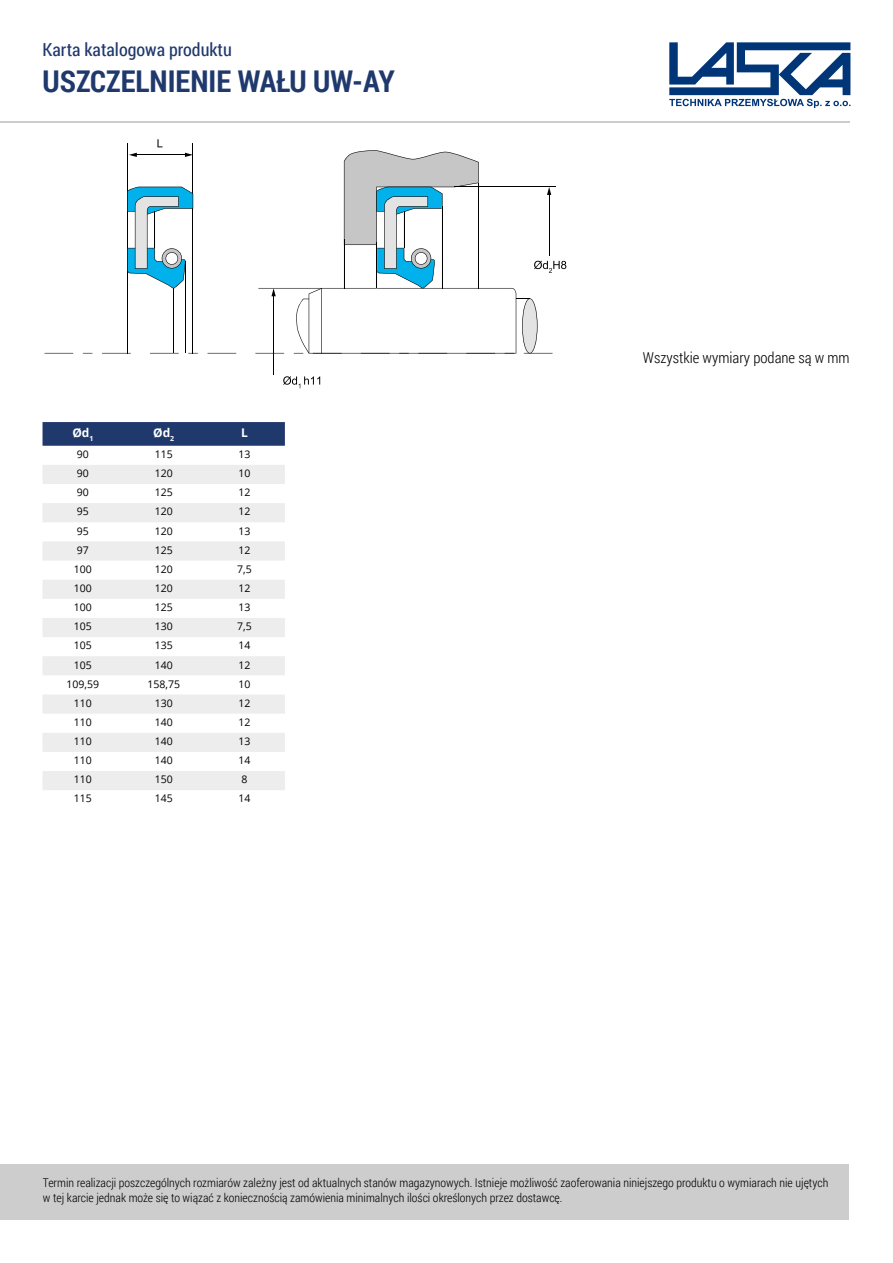
<style>
.page{position:relative;width:893px;height:1263px;background:#fff}
.page>*{position:absolute;margin:0;border:0;box-sizing:border-box;transform-origin:0 0}
.t1{font:700 30px "Roboto Condensed";color:#20396d}
.t2{font:18px "Roboto Condensed";color:#20396d}
.t3{font:300 15px "Roboto Condensed";color:#000}
.t4{font:300 12px/15px "Roboto Condensed";color:#000}
.t5{font:700 12px "Open Sans";color:#fff}
.t6{font:10.5px "Open Sans";color:#000}
</style>
<div class="page">
<svg style="left:669px;top:42px;width:181px;height:66px"></svg>
<hr style="left:0;top:121px;width:850px;height:2px;background:#000">
<svg style="left:207px;top:353px;width:29px;height:1px"></svg>
<svg style="left:150px;top:353px;width:29px;height:1px"></svg>
<svg style="left:102px;top:353px;width:29px;height:1px"></svg>
<svg style="left:45px;top:353px;width:28px;height:1px"></svg>
<svg style="left:283px;top:376px;width:37px;height:12px"></svg>
<hr style="left:273px;top:295px;width:1px;height:79px;background:#000">
<hr style="left:193px;top:143px;width:1px;height:210px;background:#000">
<hr style="left:127px;top:143px;width:1px;height:210px;background:#000">
<svg style="left:157px;top:139px;width:6px;height:8px"></svg>
<hr style="left:135px;top:155px;width:51px;height:1px;background:#000">
<svg style="left:129px;top:153px;width:8px;height:4px"></svg>
<svg style="left:185px;top:153px;width:8px;height:4px"></svg>
<svg style="left:255px;top:150px;width:311px;height:204px"></svg>
<hr style="left:478px;top:183px;width:1px;height:105px;background:#000">
<hr style="left:376px;top:242px;width:1px;height:46px;background:#000">
<hr style="left:442px;top:206px;width:1px;height:82px;background:#000">
<hr style="left:404px;top:212px;width:1px;height:36px;background:#000">
<svg style="left:127px;top:187px;width:66px;height:101px"></svg>
<hr style="left:154px;top:212px;width:1px;height:36px;background:#000">
<hr style="left:344px;top:239px;width:1px;height:49px;background:#000">
<hr style="left:173px;top:288px;width:1px;height:65px;background:#000">
<hr style="left:185px;top:261px;width:1px;height:92px;background:#000">
<hr style="left:455px;top:187px;width:101px;height:1px;background:#000">
<div style="left:0;top:1164px;width:849px;height:56px;background:#cdcdcd"></div>
<svg style="left:43px;top:422px;width:242px;height:24px;background:#223b6e"></svg>
<svg style="left:43px;top:465px;width:242px;height:325px;fill:#ededed"></svg>
<h2 class="t2" style="left:43px;top:37px;width:191px">Karta katalogowa produktu</h2>
<h1 class="t1" style="left:43px;top:60px;width:354px">USZCZELNIENIE WAŁU UW-AY</h1>
<p class="t5" style="left:72px;top:424px;width:23px">Ød<sub>1</sub></p>
<p class="t5" style="left:153px;top:424px;width:23px">Ød<sub>2</sub></p>
<p class="t5" style="left:241px;top:424px;width:8px">L</p>
<p class="t6" style="left:77px;top:447px;width:14px">90</p>
<p class="t6" style="left:155px;top:447px;width:20px">115</p>
<p class="t6" style="left:238px;top:447px;width:14px">13</p>
<p class="t6" style="left:77px;top:466px;width:14px">90</p>
<p class="t6" style="left:155px;top:466px;width:20px">120</p>
<p class="t6" style="left:238px;top:466px;width:14px">10</p>
<p class="t6" style="left:77px;top:485px;width:14px">90</p>
<p class="t6" style="left:155px;top:485px;width:20px">125</p>
<p class="t6" style="left:238px;top:485px;width:14px">12</p>
<p class="t6" style="left:77px;top:504px;width:14px">95</p>
<p class="t6" style="left:155px;top:504px;width:20px">120</p>
<p class="t6" style="left:238px;top:504px;width:14px">12</p>
<p class="t6" style="left:77px;top:523px;width:14px">95</p>
<p class="t6" style="left:155px;top:523px;width:20px">120</p>
<p class="t6" style="left:238px;top:523px;width:14px">13</p>
<p class="t6" style="left:77px;top:543px;width:14px">97</p>
<p class="t6" style="left:155px;top:543px;width:20px">125</p>
<p class="t6" style="left:238px;top:543px;width:14px">12</p>
<p class="t6" style="left:74px;top:562px;width:20px">100</p>
<p class="t6" style="left:155px;top:562px;width:20px">120</p>
<p class="t6" style="left:237px;top:562px;width:16px">7,5</p>
<p class="t6" style="left:74px;top:581px;width:20px">100</p>
<p class="t6" style="left:155px;top:581px;width:20px">120</p>
<p class="t6" style="left:238px;top:581px;width:14px">12</p>
<p class="t6" style="left:74px;top:600px;width:20px">100</p>
<p class="t6" style="left:155px;top:600px;width:20px">125</p>
<p class="t6" style="left:238px;top:600px;width:14px">13</p>
<p class="t6" style="left:74px;top:619px;width:20px">105</p>
<p class="t6" style="left:155px;top:619px;width:20px">130</p>
<p class="t6" style="left:237px;top:619px;width:16px">7,5</p>
<p class="t6" style="left:74px;top:638px;width:20px">105</p>
<p class="t6" style="left:155px;top:638px;width:20px">135</p>
<p class="t6" style="left:238px;top:638px;width:14px">14</p>
<p class="t6" style="left:74px;top:657px;width:20px">105</p>
<p class="t6" style="left:155px;top:657px;width:20px">140</p>
<p class="t6" style="left:238px;top:657px;width:14px">12</p>
<p class="t6" style="left:67px;top:677px;width:34px">109,59</p>
<p class="t6" style="left:147px;top:677px;width:34px">158,75</p>
<p class="t6" style="left:238px;top:677px;width:14px">10</p>
<p class="t6" style="left:74px;top:696px;width:20px">110</p>
<p class="t6" style="left:155px;top:696px;width:20px">130</p>
<p class="t6" style="left:238px;top:696px;width:14px">12</p>
<p class="t6" style="left:74px;top:715px;width:20px">110</p>
<p class="t6" style="left:155px;top:715px;width:20px">140</p>
<p class="t6" style="left:238px;top:715px;width:14px">12</p>
<p class="t6" style="left:74px;top:734px;width:20px">110</p>
<p class="t6" style="left:155px;top:734px;width:20px">140</p>
<p class="t6" style="left:238px;top:734px;width:14px">13</p>
<p class="t6" style="left:74px;top:753px;width:20px">110</p>
<p class="t6" style="left:155px;top:753px;width:20px">140</p>
<p class="t6" style="left:238px;top:753px;width:14px">14</p>
<p class="t6" style="left:74px;top:772px;width:20px">110</p>
<p class="t6" style="left:155px;top:772px;width:20px">150</p>
<p class="t6" style="left:241px;top:772px;width:8px">8</p>
<p class="t6" style="left:74px;top:791px;width:20px">115</p>
<p class="t6" style="left:155px;top:791px;width:20px">145</p>
<p class="t6" style="left:238px;top:791px;width:14px">14</p>
<p class="t3" style="left:643px;top:348px;width:208px">Wszystkie wymiary podane są w mm</p>
<p class="t4" style="left:43px;top:1174px;width:787px">Termin realizacji poszczególnych rozmiarów zależny jest od aktualnych stanów magazynowych. Istnieje możliwość zaoferowania niniejszego produktu o wymiarach nie ujętych w tej karcie jednak może się to wiązać z koniecznością zamówienia minimalnych ilości określonych przez dostawcę.</p>
</div>
